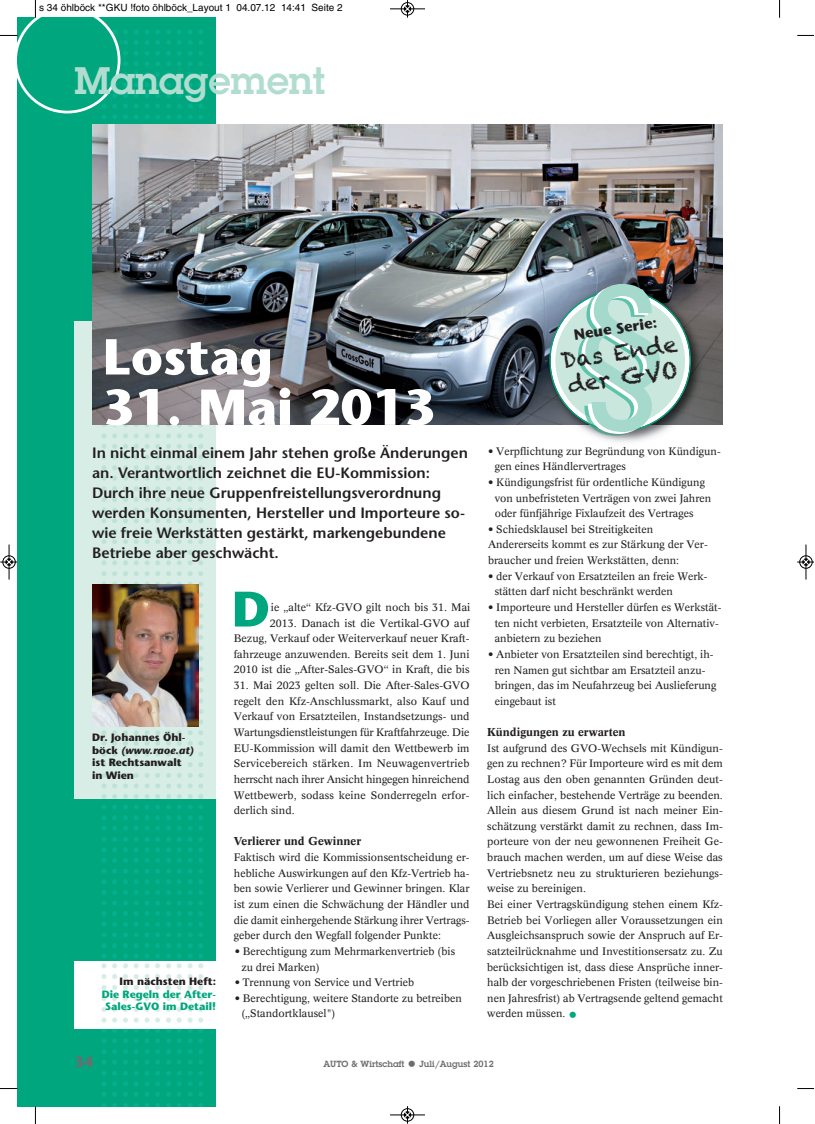
<style>
.page{position:relative;width:815px;height:1124px;background:#fff}
.page>*{position:absolute;margin:0;border:0;box-sizing:border-box;transform-origin:0 0}
.t1{font:159.5px "Helvetica";color:#fff}
.t2{font:700 50.38px "Stone Sans";color:#fff}
.t3{font:700 49.75px "Stone Sans";color:#00a77e}
.t4{font:600 37.5px "Lubalin Graph";color:#b1ddd1}
.t5{font:22.25px/25.4px "Chalkduster";color:#231f20}
.t6{font:600 15px/20px "Stone Sans";color:#231f20}
.t7{font:700 15px "Stone Sans";color:#6c6d70}
.t8{font:700 14.75px "Stone Sans";color:#231f20}
.t9{font:700 11.25px "Concorde";color:#231f20}
.t10{font:10.62px/15.6px "Concorde";color:#231f20}
.t11{font:700 10.62px/12.5px "Stone Sans";color:#231f20}
.t12{font:700 10.62px/12.5px "Stone Sans";color:#00a77e;text-align:center}
.t13{font:10px "Helvetica";color:#000}
.t14{font:600 8.75px "Lubalin Graph";color:#6c6d70}
.s1{font-style:italic}
.s2{font-weight:700;font-size:17.5px;color:#00a77e}
.s3{font-family:"Concorde";font-weight:700;font-size:17.5px}
</style>
<div class="page">
<div style="left:18px;top:18px;width:198px;height:1088px;background:#00a77e"></div>
<img style="left:92px;top:30px;width:120px;height:1076px">
<div style="left:74px;top:321px;width:142px;height:477px;background:#d7ede5"></div>
<img style="left:92px;top:424px;width:120px;height:374px">
<img style="left:92px;top:124px;width:631px;height:300px">
<img style="left:544px;top:284px;width:163px;height:158px">
<img style="left:589px;top:431px;width:46px;height:4px">
<img style="left:594px;top:287px;width:37px;height:3px">
<svg style="left:549px;top:290px;width:142px;height:141px;background:#9cc5bc"></svg>
<img style="left:92px;top:584px;width:106px;height:142px">
<div style="left:74px;top:960px;width:142px;height:68px;background:#fff"></div>
<img style="left:92px;top:960px;width:120px;height:63px">
<svg style="left:0;top:1px;width:120px;height:112px"></svg>
<svg style="left:779px;top:1px;width:1px;height:17px"></svg>
<svg style="left:797px;top:35px;width:17px;height:1px"></svg>
<svg style="left:35px;top:1106px;width:1px;height:17px"></svg>
<svg style="left:0;top:1087px;width:18px;height:2px"></svg>
<svg style="left:779px;top:1106px;width:1px;height:17px"></svg>
<svg style="left:797px;top:1088px;width:17px;height:1px"></svg>
<div style="left:401px;top:2px;width:13px;height:14px;border:1px solid #fff;border-radius:50%"></div>
<hr style="left:390px;top:9px;width:35px;height:1px;background:#000">
<div style="left:401px;top:2px;width:13px;height:13px;border:1px solid #000;border-radius:50%"></div>
<svg style="left:404px;top:1px;width:7px;height:17px"></svg>
<hr style="left:390px;top:1114px;width:35px;height:1px;background:#000">
<div style="left:401px;top:1108px;width:13px;height:13px;border:1px solid #000;border-radius:50%"></div>
<svg style="left:404px;top:1106px;width:7px;height:17px"></svg>
<div style="left:2px;top:555px;width:14px;height:13px;border:1px solid #fff;border-radius:50%"></div>
<hr style="left:9px;top:544px;width:1px;height:35px;background:#000">
<div style="left:3px;top:555px;width:12px;height:13px;border:1px solid #000;border-radius:50%"></div>
<svg style="left:0;top:558px;width:18px;height:7px"></svg>
<div style="left:799px;top:555px;width:14px;height:13px;border:1px solid #fff;border-radius:50%"></div>
<hr style="left:806px;top:544px;width:1px;height:35px;background:#000">
<div style="left:800px;top:555px;width:12px;height:13px;border:1px solid #000;border-radius:50%"></div>
<svg style="left:797px;top:558px;width:17px;height:7px"></svg>
<p class="t13" style="left:39px;top:2px;width:305px">s 34 öhlböck **GKU !foto öhlböck_Layout 1 04.07.12 14:41 Seite 2</p>
<h3 class="t4" style="left:74px;top:56px;width:253px">Management</h3>
<h2 class="t2" style="left:103px;top:325px;width:172px">Lostag</h2>
<h2 class="t2" style="left:103px;top:375px;width:334px">31. Mai 2013</h2>
<p class="t6" style="left:92px;top:442px;width:377px">In nicht einmal einem Jahr stehen große Änderungen an. Verantwortlich zeichnet die EU-Kommission:<br>Durch ihre neue Gruppenfreistellungsverordnung werden Konsumenten, Hersteller und Importeure so&shy;wie freie Werkstätten gestärkt, markengebundene Betriebe aber geschwächt.</p>
<p class="t11" style="left:92px;top:731px;width:103px">Dr. Johannes Öhl&shy;böck <span class="s1">(www.raoe.at) </span>ist Rechtsanwalt in Wien</p>
<p class="t11" style="left:120px;top:974px;width:98px">Im nächsten Heft:</p>
<p class="t12" style="left:102px;top:987px;width:116px">Die Regeln der After-<br>Sales-GVO im Detail!</p>
<h3 class="t3" style="left:232px;top:577px;width:40px">D</h3>
<p class="t10" style="left:234px;top:599px;width:238px;text-align:right">ie „alte“ Kfz-GVO gilt noch bis 31. Mai<br>2013. Danach ist die Vertikal-GVO auf<br>Bezug, Verkauf oder Weiterverkauf neuer Kraft&shy;fahrzeuge anzuwenden. Bereits seit dem 1. Juni 2010 ist die „After-Sales-GVO“ in Kraft, die bis</p>
<p class="t10" style="left:234px;top:677px;width:237px;text-align:justify">31. Mai 2023 gelten soll. Die After-Sales-GVO regelt den Kfz-Anschlussmarkt, also Kauf und Verkauf von Ersatzteilen, Instandsetzungs- und Wartungsdienstleistungen für Kraftfahrzeuge. Die EU-Kommission will damit den Wettbewerb im Servicebereich stärken. Im Neuwagenvertrieb herrscht nach ihrer Ansicht hingegen hinreichend Wettbewerb, sodass keine Sonderregeln erfor&shy;derlich sind.</p>
<p class="t9" style="left:234px;top:834px;width:129px">Verlierer und Gewinner</p>
<p class="t10" style="left:234px;top:849px;width:237px;text-align:justify">Faktisch wird die Kommissionsentscheidung er&shy;hebliche Auswirkungen auf den Kfz-Vertrieb ha&shy;ben sowie Verlierer und Gewinner bringen. Klar ist zum einen die Schwächung der Händler und die damit einhergehende Stärkung ihrer Vertrags&shy;geber durch den Wegfall folgender Punkte:</p>
<p class="t10" style="left:241px;top:942px;width:215px;text-indent:-7px">• Berechtigung zum Mehrmarkenvertrieb (bis zu drei Marken)</p>
<p class="t10" style="left:235px;top:974px;width:181px">• Trennung von Service und Vertrieb</p>
<p class="t10" style="left:241px;top:989px;width:222px;text-indent:-7px">• Berechtigung, weitere Standorte zu betreiben („Standortklausel")</p>
<h1 class="t1" style="left:575px;top:255px;width:90px">§</h1>
<h3 class="t8" style="left:573px;top:325px;width:85px;rotate:-8deg">Neue Serie:</h3>
<h3 class="t5" style="left:559px;top:347px;width:119px;rotate:-8deg">Das Ende der GVO</h3>
<p class="t10" style="left:495px;top:443px;width:228px;text-indent:-7px">• Verpflichtung zur Begründung von Kündigun&shy;gen eines Händlervertrages</p>
<p class="t10" style="left:495px;top:474px;width:218px;text-indent:-7px">• Kündigungsfrist für ordentliche Kündigung von unbefristeten Verträgen von zwei Jahren oder fünfjährige Fixlaufzeit des Vertrages</p>
<p class="t10" style="left:488px;top:521px;width:221px">• Schiedsklausel bei Streitigkeiten<br>Andererseits kommt es zur Stärkung der Ver&shy;braucher und freien Werkstätten, denn:</p>
<p class="t10" style="left:495px;top:568px;width:214px;text-indent:-7px">• der Verkauf von Ersatzteilen an freie Werk&shy;stätten darf nicht beschränkt werden</p>
<p class="t10" style="left:495px;top:599px;width:228px;text-indent:-7px">• Importeure und Hersteller dürfen es Werkstät&shy;ten nicht verbieten, Ersatzteile von Alternativ - anbietern zu beziehen</p>
<p class="t10" style="left:495px;top:646px;width:223px;text-indent:-7px">• Anbieter von Ersatzteilen sind berechtigt, ih&shy;ren Namen gut sichtbar am Ersatzteil anzu&shy;bringen, das im Neufahrzeug bei Auslieferung eingebaut ist</p>
<p class="t9" style="left:487px;top:725px;width:140px">Kündigungen zu erwarten</p>
<p class="t10" style="left:487px;top:739px;width:237px">Ist aufgrund des GVO-Wechsels mit Kündigun&shy;gen zu rechnen? Für Importeure wird es mit dem Lostag aus den oben genannten Gründen deut&shy;lich einfacher, bestehende Verträge zu beenden.<br>Allein aus diesem Grund ist nach meiner Ein&shy;schätzung verstärkt damit zu rechnen, dass Im&shy;porteure von der neu gewonnenen Freiheit Ge&shy;brauch machen werden, um auf diese Weise das Vertriebsnetz neu zu strukturieren beziehungs&shy;weise zu bereinigen.<br>Bei einer Vertragskündigung stehen einem Kfz-Betrieb bei Vorliegen aller Voraussetzungen ein Ausgleichsanspruch sowie der Anspruch auf Er&shy;satzteilrücknahme und Investitionsersatz zu. Zu berücksichtigen ist, dass diese Ansprüche inner&shy;halb der vorgeschriebenen Fristen (teilweise bin&shy;nen Jahresfrist) ab Vertragsende geltend gemacht werden müssen. <span class="s2">•</span></p>
<h3 class="t7" style="left:74px;top:1051px;width:20px">34</h3>
<p class="t14" style="left:323px;top:1057px;width:172px">AUTO &amp; Wirtschaft <span class="s3">•</span> Juli/August 2012</p>
</div>
